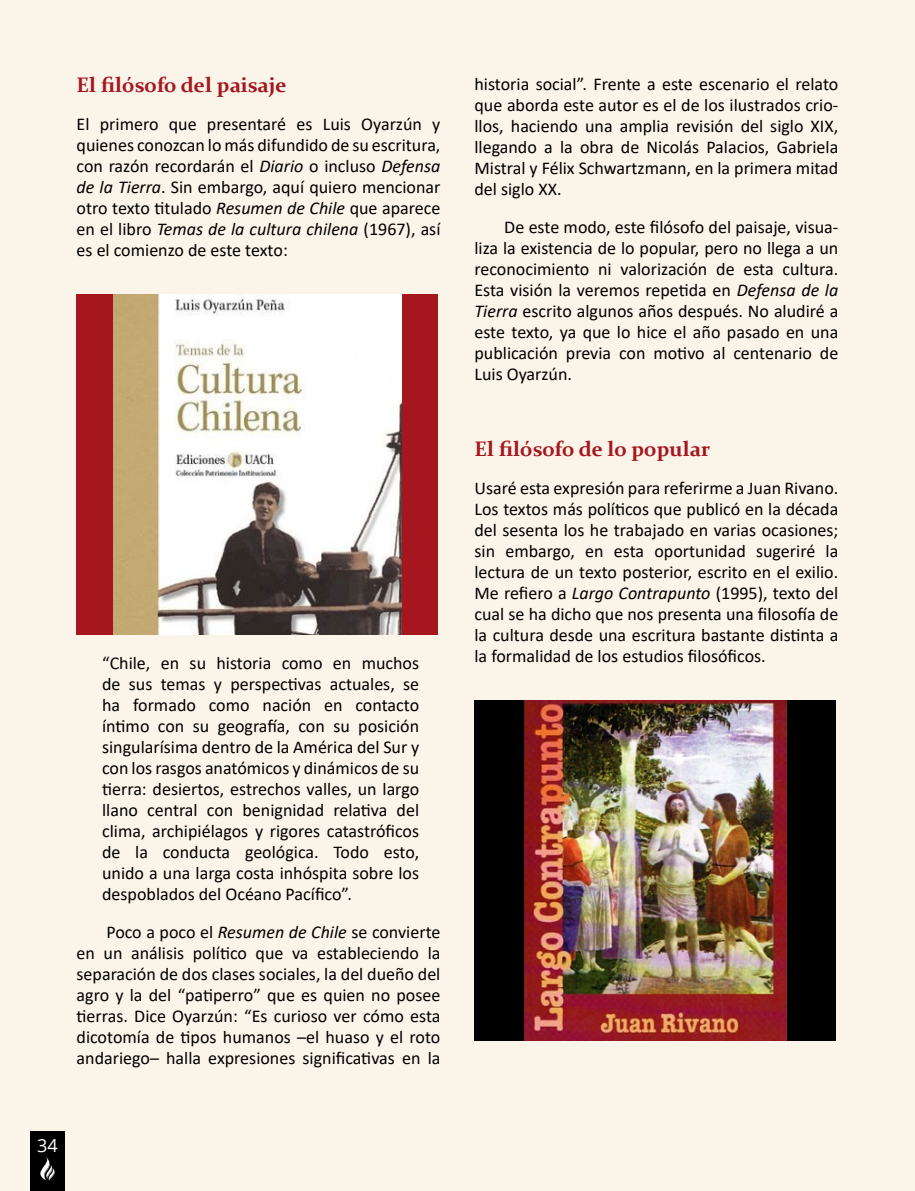
<style>
.page{position:relative;width:915px;height:1191px;background:#fff}
.page>*{position:absolute;margin:0;border:0;box-sizing:border-box;transform-origin:0 0}
.t1{font:700 21px "Constantia";color:#a5161f}
.t2{font:18px/21px "Calibri";color:#000;text-align:justify}
.t3{font:18px "Open Sans";color:#fff}
.s1{font-style:italic}
</style>
<div class="page">
<div style="left:0;top:0;width:914px;height:1191px;background:#fbf4e8"></div>
<div style="left:31px;top:1131px;width:34px;height:60px;background:#000"></div>
<svg style="left:40px;top:1157px;width:15px;height:23px"></svg>
<div style="left:77px;top:294px;width:361px;height:340px;background:#a5161f"></div>
<img style="left:113px;top:294px;width:288px;height:340px">
<div style="left:474px;top:700px;width:362px;height:340px;background:#000"></div>
<img style="left:524px;top:700px;width:261px;height:340px">
<p class="t1" style="left:77px;top:71px;width:211px">El filósofo del paisaje</p>
<p class="t2" style="left:77px;top:113px;width:365px">El primero que presentaré es Luis Oyarzún y quienes conozcan lo más difundido de su escritura, con razón recordarán el <span class="s1">Diario</span> o incluso <span class="s1">Defensa de la Tierra</span>. Sin embargo, aquí quiero mencionar otro texto titulado <span class="s1">Resumen de Chile</span> que aparece en el libro <span class="s1">Temas de la cultura chilena</span> (1967), así es el comienzo de este texto:</p>
<p class="t2" style="left:102px;top:651px;width:318px">“Chile, en su historia como en muchos de sus temas y perspectivas actuales, se ha formado como nación en contacto íntimo con su geografía, con su posición singularísima dentro de la América del Sur y con los rasgos anatómicos y dinámicos de su tierra: desiertos, estrechos valles, un largo llano central con benignidad relativa del clima, archipiélagos y rigores catastróficos de la conducta geológica. Todo esto, unido a una larga costa inhóspita sobre los despoblados del Océano Pacífico”.</p>
<p class="t2" style="left:77px;top:920px;width:365px;text-indent:30px">Poco a poco el <span class="s1">Resumen de Chile</span> se convierte en un análisis político que va estableciendo la separación de dos clases sociales, la del dueño del agro y la del “patiperro” que es quien no posee tierras. Dice Oyarzún: “Es curioso ver cómo esta dicotomía de tipos humanos –el huaso y el roto andariego– halla expresiones significativas en la</p>
<p class="t3" style="left:37px;top:1133px;width:22px">34</p>
<p class="t2" style="left:474px;top:73px;width:365px">historia social”. Frente a este escenario el relato que aborda este autor es el de los ilustrados crio&shy;llos, haciendo una amplia revisión del siglo XIX, llegando a la obra de Nicolás Palacios, Gabriela Mistral y Félix Schwartzmann, en la primera mitad del siglo XX.</p>
<p class="t2" style="left:474px;top:216px;width:365px;text-indent:30px">De este modo, este filósofo del paisaje, visua&shy;liza la existencia de lo popular, pero no llega a un reconocimiento ni valorización de esta cultura.<br>Esta visión la veremos repetida en <span class="s1">Defensa de la Tierra</span> escrito algunos años después. No aludiré a este texto, ya que lo hice el año pasado en una publicación previa con motivo al centenario de Luis Oyarzún.</p>
<p class="t1" style="left:474px;top:434px;width:237px">El filósofo de lo popular</p>
<p class="t2" style="left:474px;top:477px;width:365px">Usaré esta expresión para referirme a Juan Rivano.<br>Los textos más políticos que publicó en la década del sesenta los he trabajado en varias ocasiones; sin embargo, en esta oportunidad sugeriré la lectura de un texto posterior, escrito en el exilio.<br>Me refiero a <span class="s1">Largo Contrapunto</span> (1995), texto del cual se ha dicho que nos presenta una filosofía de la cultura desde una escritura bastante distinta a la formalidad de los estudios filosóficos.</p>
</div>
